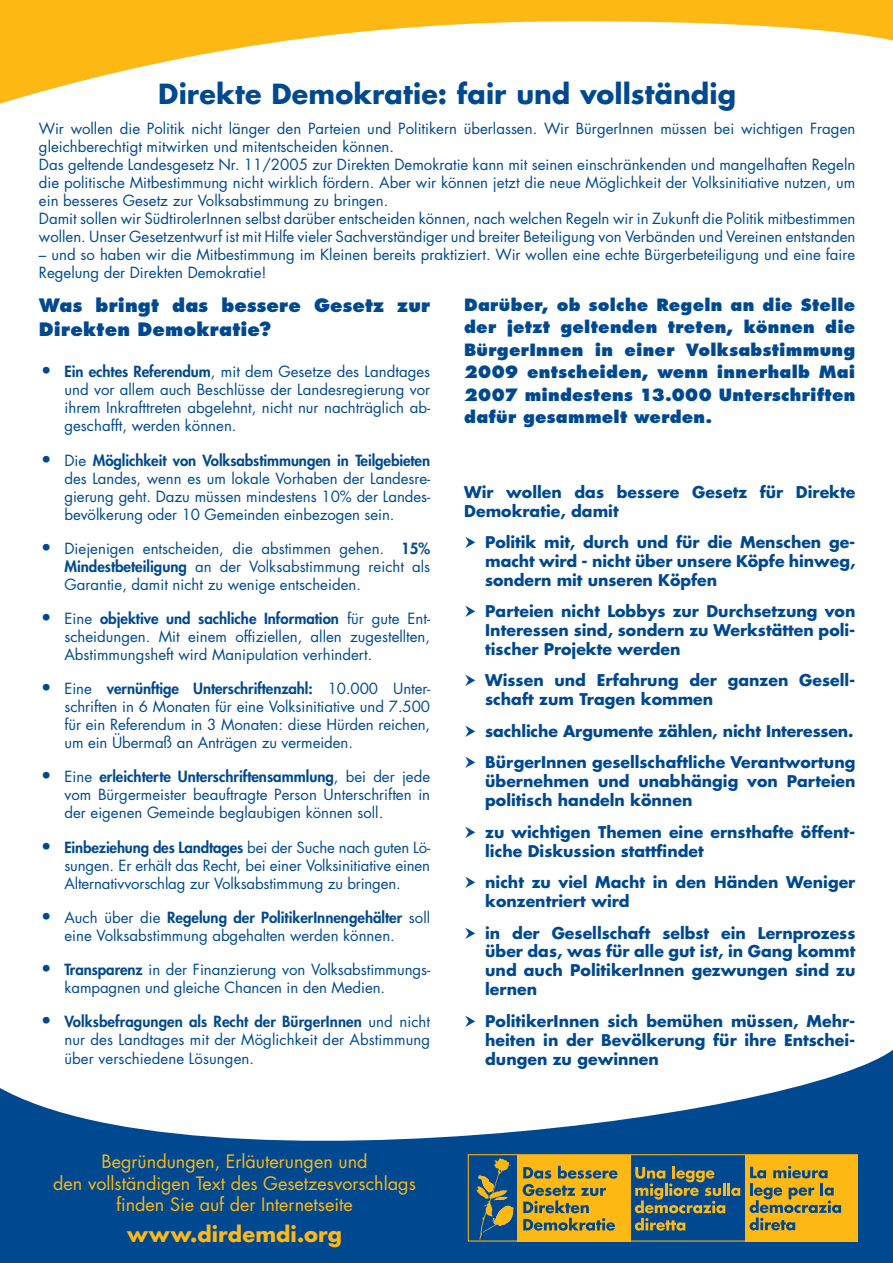
<style>
.page{position:relative;width:893px;height:1263px;background:#fff}
.page>*{position:absolute;margin:0;border:0;box-sizing:border-box;transform-origin:0 0}
.t1{font:700 27px "Futura";letter-spacing:.005em;color:#004990}
.t2{font:700 21px "Futura";letter-spacing:.01em;color:#fdb813}
.t3{font:18px/21.6px "Futura";color:#fdb813;text-align:center}
.t4{font:800 18px/24px "Futura";letter-spacing:.01em;color:#004990}
.t5{font:800 16.5px/22.5px "Futura";letter-spacing:.015em;color:#004990;text-align:justify}
.t6{font:700 15.75px/18.9px "Futura";color:#004990}
.t7{font:15px/18px "Futura";color:#004990;text-align:justify}
.s1{font-weight:800;font-size:18px}
.s2{font-weight:800}
</style>
<div class="page">
<svg style="left:0;top:1050px;width:893px;height:213px;fill:#004990"></svg>
<div style="left:745px;top:1155px;width:113px;height:86px;background:#fdb813"></div>
<div style="left:518px;top:1155px;width:113px;height:86px;background:#fdb813"></div>
<div style="left:632px;top:1155px;width:113px;height:86px;background:#004990"></div>
<svg style="left:523px;top:1166px;width:94px;height:65px"></svg>
<svg style="left:635px;top:1166px;width:105px;height:65px"></svg>
<svg style="left:750px;top:1166px;width:91px;height:64px"></svg>
<svg style="left:476px;top:1158px;width:38px;height:81px;background:#436770"></svg>
<div style="left:468px;top:1154px;width:390px;height:87px;border:1px solid #fdb813"></div>
<svg style="left:0;top:0;width:893px;height:104px"></svg>
<h1 class="t1" style="left:158px;top:75px;width:579px">Direkte Demokratie: fair und vollständig</h1>
<p class="t7" style="left:39px;top:119px;width:818px;text-align:left">Wir wollen die Politik nicht länger den Parteien und Politikern überlassen. Wir BürgerInnen müssen bei wichtigen Fragen gleichberechtigt mitwirken und mitentscheiden können.<br>Das geltende Landesgesetz Nr. 11/2005 zur Direkten Demokratie kann mit seinen einschränkenden und mangelhaften Regeln die politische Mitbestimmung nicht wirklich fördern. Aber wir können jetzt die neue Möglichkeit der Volksinitiative nutzen, um ein besseres Gesetz zur Volksabstimmung zu bringen.<br>Damit sollen wir SüdtirolerInnen selbst darüber entscheiden können, nach welchen Regeln wir in Zukunft die Politik mitbestimmen wollen. Unser Gesetzentwurf ist mit Hilfe vieler Sachverständiger und breiter Beteiligung von Verbänden und Vereinen entstanden</p>
<p class="t7" style="left:39px;top:245px;width:818px">– und so haben wir die Mitbestimmung im Kleinen bereits praktiziert. Wir wollen eine echte Bürgerbeteiligung und eine faire<br>Regelung der Direkten Demokratie!</p>
<p class="t4" style="left:39px;top:293px;width:393px">Was bringt das bessere Gesetz zur<br>Direkten Demokratie?</p>
<p class="t7" style="left:64px;top:363px;width:367px;text-indent:-25px"><span class="s1">•</span> <span class="s2">Ein echtes Referendum</span>, mit dem Gesetze des Landtages und vor allem auch Beschlüsse der Landesregierung vor ihrem Inkrafttreten abgelehnt, nicht nur nachträglich ab&shy;geschafft, werden können.</p>
<p class="t7" style="left:64px;top:451px;width:367px;text-indent:-25px"><span class="s1">•</span> Die <span class="s2">Möglichkeit von Volksabstimmungen in Teilgebieten </span>des Landes, wenn es um lokale Vorhaben der Landesre&shy;gierung geht. Dazu müssen mindestens 10% der Landes&shy;bevölkerung oder 10 Gemeinden einbezogen sein.</p>
<p class="t7" style="left:64px;top:539px;width:367px;text-indent:-25px"><span class="s1">•</span> Diejenigen entscheiden, die abstimmen gehen. <span class="s2">15% Mindestbeteiligung</span> an der Volksabstimmung reicht als Garantie, damit nicht zu wenige entscheiden.</p>
<p class="t7" style="left:64px;top:609px;width:367px;text-indent:-25px"><span class="s1">•</span> Eine <span class="s2">objektive und sachliche Information</span> für gute Ent&shy;scheidungen. Mit einem offiziellen, allen zugestellten, Abstimmungsheft wird Manipulation verhindert.</p>
<p class="t7" style="left:64px;top:679px;width:367px;text-indent:-25px"><span class="s1">•</span> Eine <span class="s2">vernünftige Unterschriftenzahl:</span> 10.000 Unter&shy;schriften in 6 Monaten für eine Volksinitiative und 7.500 für ein Referendum in 3 Monaten: diese Hürden reichen, um ein Übermaß an Anträgen zu vermeiden.</p>
<p class="t7" style="left:64px;top:768px;width:367px;text-indent:-25px"><span class="s1">•</span> Eine <span class="s2">erleichterte Unterschriftensammlung</span>, bei der jede vom Bürgermeister beauftragte Person Unterschriften in der eigenen Gemeinde beglaubigen können soll.</p>
<p class="t7" style="left:64px;top:838px;width:367px;text-indent:-25px"><span class="s1">•</span> <span class="s2">Einbeziehung des Landtages</span> bei der Suche nach guten Lö&shy;sungen. Er erhält das Recht, bei einer Volksinitiative einen Alternativvorschlag zur Volksabstimmung zu bringen.</p>
<p class="t7" style="left:64px;top:908px;width:367px;text-indent:-25px"><span class="s1">•</span> Auch über die <span class="s2">Regelung der PolitikerInnengehälter</span> soll eine Volksabstimmung abgehalten werden können.</p>
<p class="t7" style="left:64px;top:960px;width:367px;text-indent:-25px"><span class="s1">•</span> <span class="s2">Transparenz</span> in der Finanzierung von Volksabstimmungs&shy;kampagnen und gleiche Chancen in den Medien.</p>
<p class="t7" style="left:64px;top:1012px;width:367px;line-height:18.5px;text-indent:-25px"><span class="s1">•</span> <span class="s2">Volksbefragungen als Recht der BürgerInnen</span> und nicht nur des Landtages mit der Möglichkeit der Abstimmung über verschiedene Lösungen.</p>
<p class="t5" style="left:464px;top:293px;width:393px">Darüber, ob solche Regeln an die Stelle der jetzt geltenden treten, können die BürgerInnen in einer Volksabstimmung 2009 entscheiden, wenn innerhalb Mai 2007 mindestens 13.000 Unterschriften dafür gesammelt werden.</p>
<p class="t6" style="left:464px;top:482px;width:393px">Wir wollen das bessere Gesetz für Direkte<br>Demokratie, damit</p>
<p class="t6" style="left:485px;top:532px;width:372px;text-align:justify">Politik mit, durch und für die Menschen ge&shy;macht wird - nicht über unsere Köpfe hinweg, sondern mit unseren Köpfen</p>
<p class="t6" style="left:485px;top:601px;width:372px;text-align:justify">Parteien nicht Lobbys zur Durchsetzung von Interessen sind, sondern zu Werkstätten poli&shy;tischer Projekte werden</p>
<p class="t6" style="left:485px;top:671px;width:372px">Wissen und Erfahrung der ganzen Gesell&shy;schaft zum Tragen kommen</p>
<p class="t6" style="left:485px;top:715px;width:372px;line-height:31.5px">sachliche Argumente zählen, nicht Interessen.<br>BürgerInnen gesellschaftliche Verantwortung</p>
<p class="t6" style="left:485px;top:771px;width:372px">übernehmen und unabhängig von Parteien politisch handeln können</p>
<p class="t6" style="left:485px;top:822px;width:372px">zu wichtigen Themen eine ernsthafte öffent&shy;liche Diskussion stattfindet</p>
<p class="t6" style="left:485px;top:872px;width:372px">nicht zu viel Macht in den Händen Weniger konzentriert wird</p>
<p class="t6" style="left:485px;top:923px;width:372px;text-align:justify">in der Gesellschaft selbst ein Lernprozess über das, was für alle gut ist, in Gang kommt und auch PolitikerInnen gezwungen sind zu lernen</p>
<p class="t6" style="left:485px;top:1011px;width:372px;text-align:justify">PolitikerInnen sich bemühen müssen, Mehr&shy;heiten in der Bevölkerung für ihre Entschei&shy;dungen zu gewinnen</p>
<p class="t3" style="left:53px;top:1150px;width:364px">Begründungen, Erläuterungen und<br>den vollständigen Text des Gesetzesvorschlags finden Sie auf der Internetseite</p>
<h2 class="t2" style="left:127px;top:1219px;width:217px">www.dirdemdi.org</h2>
</div>
